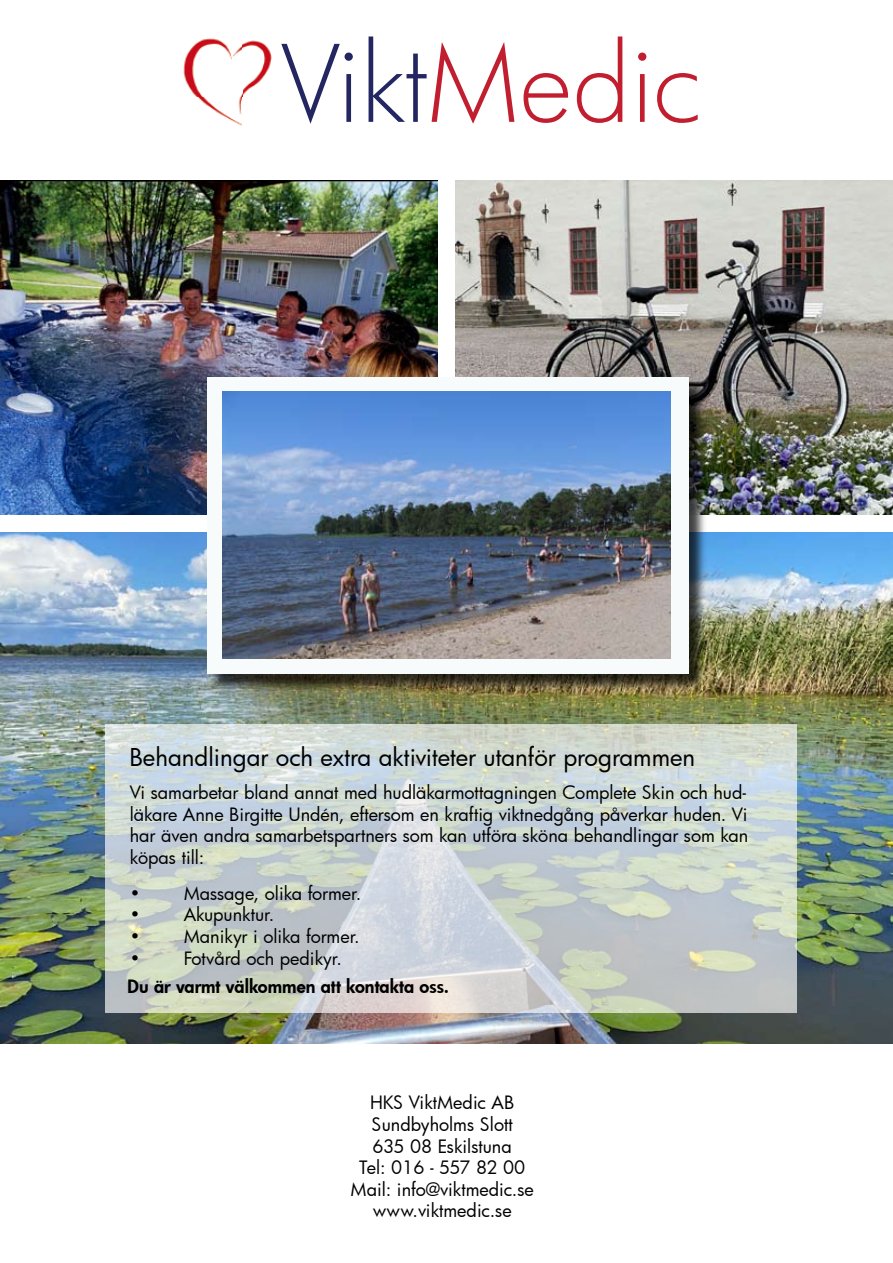
<style>
.page{position:relative;width:893px;height:1263px;background:#fff}
.page>*{position:absolute;margin:0;border:0;box-sizing:border-box;transform-origin:0 0}
.t1{font:300 103.5px "Futura";color:#c11e2f}
.t2{font:24px "Futura";color:#000}
.t3{font:18px/21.6px "Futura";color:#000;text-align:center}
.t4{font:800 18px "Futura";color:#000}
.s1{color:#232660}
</style>
<div class="page">
<img style="left:0;top:532px;width:893px;height:511px">
<svg style="left:105px;top:724px;width:692px;height:288px;background:#cbd3d1"></svg>
<img style="left:183px;top:38px;width:89px;height:88px">
<img style="left:0;top:181px;width:438px;height:333px">
<img style="left:455px;top:181px;width:438px;height:333px">
<div style="left:208px;top:378px;width:501px;height:315px;background:#000;opacity:.75"></div>
<div style="left:207px;top:377px;width:482px;height:296px;background:#f7fbfc"></div>
<img style="left:223px;top:392px;width:447px;height:266px">
<h1 class="t1" style="left:282px;top:14px;width:421px"><span class="s1">Vikt</span>Medic</h1>
<h2 class="t2" style="left:129px;top:740px;width:567px">Behandlingar och extra aktiviteter utanför programmen</h2>
<p class="t3" style="left:130px;top:781px;width:620px;text-align:justify">Vi samarbetar bland annat med hudläkarmottagningen Complete Skin och hud&shy;läkare Anne Birgitte Undén, eftersom en kraftig viktnedgång påverkar huden. Vi har även andra samarbetspartners som kan utföra sköna behandlingar som kan köpas till:</p>
<p class="t3" style="left:130px;top:882px;width:12px">•</p>
<p class="t3" style="left:184px;top:882px;width:179px">Massage, olika former.</p>
<p class="t3" style="left:130px;top:903px;width:12px">•</p>
<p class="t3" style="left:184px;top:903px;width:92px">Akupunktur.</p>
<p class="t3" style="left:130px;top:925px;width:12px">•</p>
<p class="t3" style="left:184px;top:925px;width:178px">Manikyr i olika former.</p>
<p class="t3" style="left:130px;top:947px;width:12px">•</p>
<p class="t3" style="left:184px;top:947px;width:160px">Fotvård och pedikyr.</p>
<p class="t4" style="left:128px;top:974px;width:323px">Du är varmt välkommen att kontakta oss.</p>
<p class="t3" style="left:351px;top:1091px;width:185px">HKS ViktMedic AB<br>Sundbyholms Slott<br>635 08 Eskilstuna<br>Tel: 016 - 557 82 00<br>Mail: info@viktmedic.se www.viktmedic.se</p>
</div>
